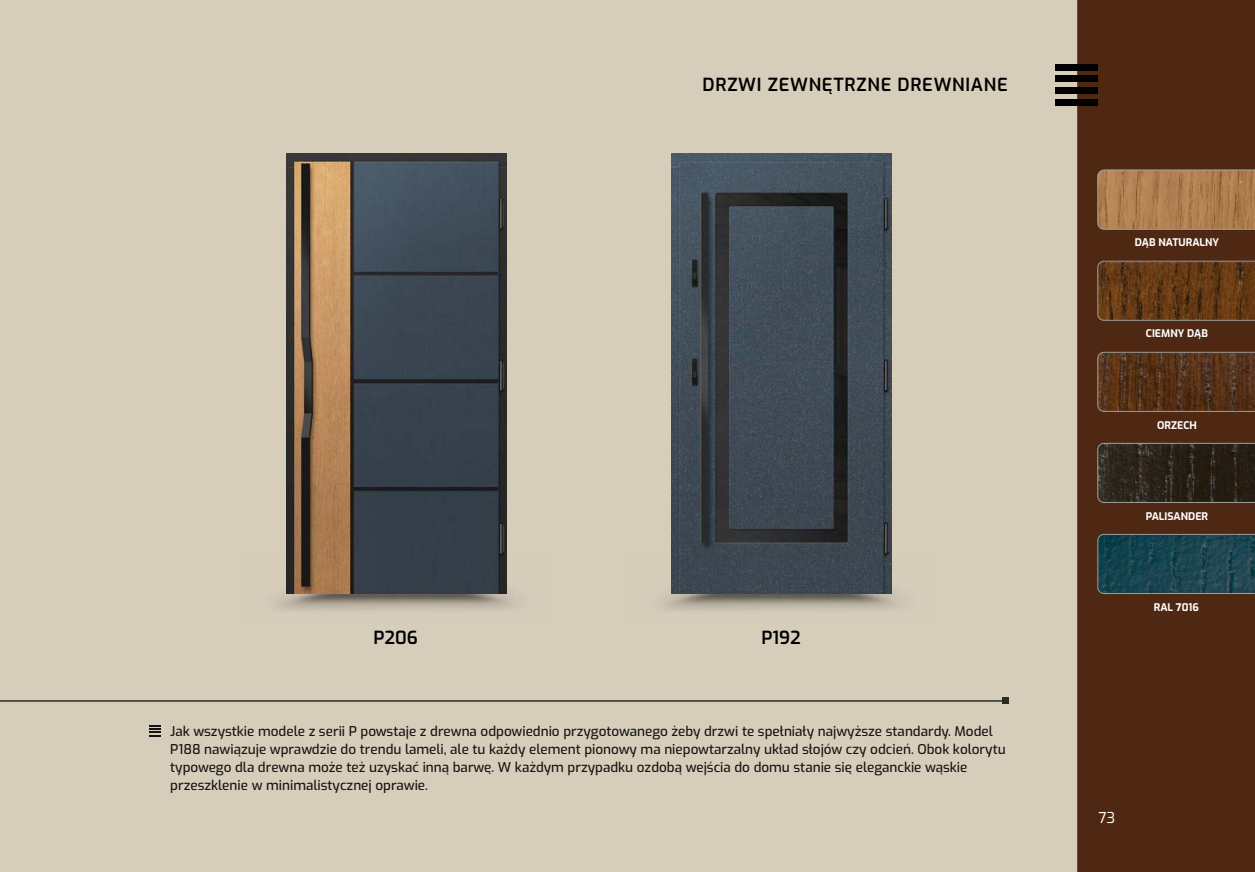
<style>
.page{position:relative;width:1255px;height:872px;background:#fff}
.page>*{position:absolute;margin:0;border:0;box-sizing:border-box;transform-origin:0 0}
.t1{font:600 18px "Exo";letter-spacing:.04em;color:#000}
.t2{font:15px "Exo";color:#fff}
.t3{font:500 13.5px/18px "Exo";color:#000}
.t4{font:700 10.5px "Exo";color:#fff}
</style>
<div class="page">
<div style="left:0;top:0;width:1254px;height:872px;background:#d7cdbb"></div>
<div style="left:1077px;top:0;width:177px;height:872px;background:#4f2813"></div>
<img style="left:277px;top:593px;width:237px;height:17px">
<img style="left:662px;top:593px;width:237px;height:17px">
<hr style="left:0;top:700px;width:1005px;height:1px;background:#000">
<svg style="left:1002px;top:698px;width:6px;height:6px"></svg>
<svg style="left:149px;top:725px;width:12px;height:11px"></svg>
<div style="left:1055px;top:64px;width:42px;height:6px;background:#000"></div>
<div style="left:1055px;top:76px;width:42px;height:6px;background:#000"></div>
<div style="left:1055px;top:87px;width:42px;height:7px;background:#000"></div>
<div style="left:1055px;top:99px;width:42px;height:6px;background:#000"></div>
<svg style="left:1097px;top:443px;width:157px;height:59px;background:#2e271d"></svg>
<svg style="left:1097px;top:352px;width:157px;height:59px;background:#56341c"></svg>
<svg style="left:1097px;top:261px;width:157px;height:59px;background:#623a18"></svg>
<svg style="left:1097px;top:170px;width:157px;height:59px;background:#ad7e50"></svg>
<svg style="left:1097px;top:534px;width:157px;height:59px;background:#1c4651"></svg>
<img style="left:671px;top:153px;width:221px;height:440px">
<img style="left:286px;top:153px;width:221px;height:440px">
<h1 class="t1" style="left:702px;top:72px;width:307px">DRZWI ZEWNĘTRZNE DREWNIANE</h1>
<h1 class="t1" style="left:373px;top:624px;width:46px">P206</h1>
<h1 class="t1" style="left:761px;top:624px;width:41px">P192</h1>
<p class="t3" style="left:170px;top:721px;width:837px">Jak wszystkie modele z serii P powstaje z drewna odpowiednio przygotowanego żeby drzwi te spełniały najwyższe standardy. Model P188 nawiązuje wprawdzie do trendu lameli, ale tu każdy element pionowy ma niepowtarzalny układ słojów czy odcień. Obok kolorytu typowego dla drewna może też uzyskać inną barwę. W każdym przypadku ozdobą wejścia do domu stanie się eleganckie wąskie przeszklenie w minimalistycznej oprawie.</p>
<p class="t4" style="left:1134px;top:235px;width:86px">DĄB NATURALNY</p>
<p class="t4" style="left:1145px;top:326px;width:64px">CIEMNY DĄB</p>
<p class="t4" style="left:1157px;top:417px;width:41px">ORZECH</p>
<p class="t4" style="left:1145px;top:508px;width:64px">PALISANDER</p>
<p class="t4" style="left:1153px;top:599px;width:46px">RAL 7016</p>
<p class="t2" style="left:1098px;top:807px;width:18px">73</p>
</div>
